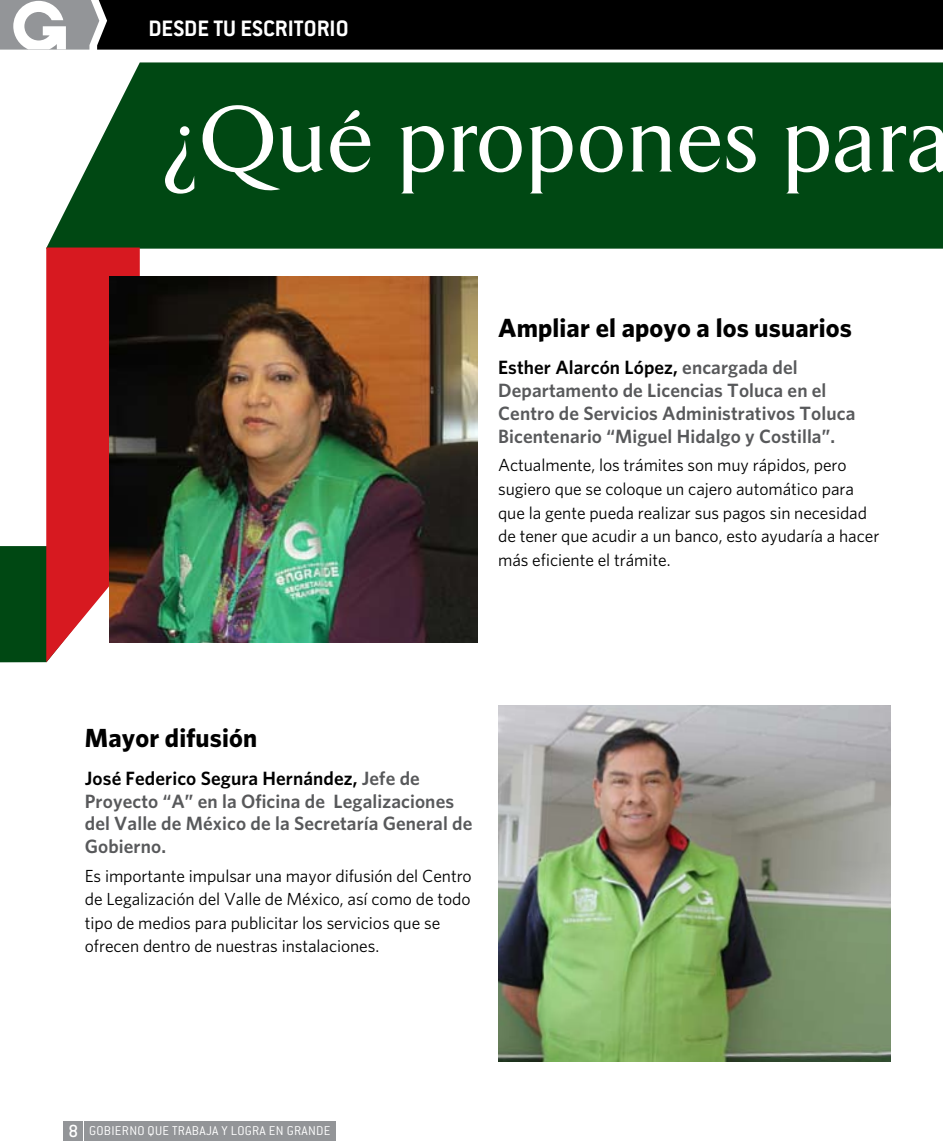
<style>
.page{position:relative;width:943px;height:1141px;background:#fff}
.page>*{position:absolute;margin:0;border:0;box-sizing:border-box;transform-origin:0 0}
.t1{font:500 96.25px "Arrow";letter-spacing:.025em;color:#fff}
.t2{font:700 26.25px "Whitney HTF";letter-spacing:.005em;color:#000}
.t3{font:700 24.5px "Conduit ITC";color:#fff}
.t4{font:600 19.25px/22.8px "Whitney HTF";letter-spacing:.005em;color:#58595b}
.t5{font:17.5px/23.6px "Whitney HTF";letter-spacing:-.005em;color:#000}
.t6{font:300 14px "Conduit ITC";letter-spacing:.02em;color:#fff}
.s1{color:#000}
.s2{font-weight:500;font-size:19.25px}
</style>
<div class="page">
<div style="left:46px;top:62px;width:897px;height:187px;background:#004813"></div>
<svg style="left:0;top:248px;width:140px;height:414px"></svg>
<img style="left:109px;top:277px;width:368px;height:365px">
<img style="left:498px;top:705px;width:392px;height:357px">
<svg style="left:0;top:0;width:943px;height:50px;background:#151616"></svg>
<div style="left:85px;top:1121px;width:251px;height:20px;background:#939598"></div>
<div style="left:64px;top:1121px;width:19px;height:20px;background:#939598"></div>
<h3 class="t3" style="left:148px;top:14px;width:202px">DESDE TU ESCRITORIO</h3>
<h1 class="t1" style="left:163px;top:89px;width:788px">¿Qué propones para</h1>
<h2 class="t2" style="left:498px;top:312px;width:355px">Ampliar el apoyo a los usuarios</h2>
<p class="t4" style="left:498px;top:356px;width:359px"><span class="s1">Esther Alarcón López,</span> encargada del Departamento de Licencias Toluca en el Centro de Servicios Administrativos Toluca Bicentenario “Miguel Hidalgo y Costilla”.</p>
<p class="t5" style="left:498px;top:453px;width:383px">Actualmente, los trámites son muy rápidos, pero sugiero que se coloque un cajero automático para que la gente pueda realizar sus pagos sin necesidad de tener que acudir a un banco, esto ayudaría a hacer más eficiente el trámite.</p>
<h2 class="t2" style="left:85px;top:722px;width:174px">Mayor difusión</h2>
<p class="t4" style="left:85px;top:766px;width:389px"><span class="s1">José Federico Segura Hernández,</span> Jefe de Proyecto “A” en la Oficina de Legalizaciones del Valle de México de la Secretaría General de Gobierno.</p>
<p class="t5" style="left:85px;top:863px;width:388px">Es importante impulsar una mayor difusión del Centro de Legalización del Valle de México, así como de todo tipo de medios para publicitar los servicios que se ofrecen dentro de nuestras instalaciones.</p>
<p class="t6" style="left:68px;top:1123px;width:264px"><span class="s2">8</span> GOBIERNO QUE TRABAJA Y LOGRA EN GRANDE</p>
</div>
